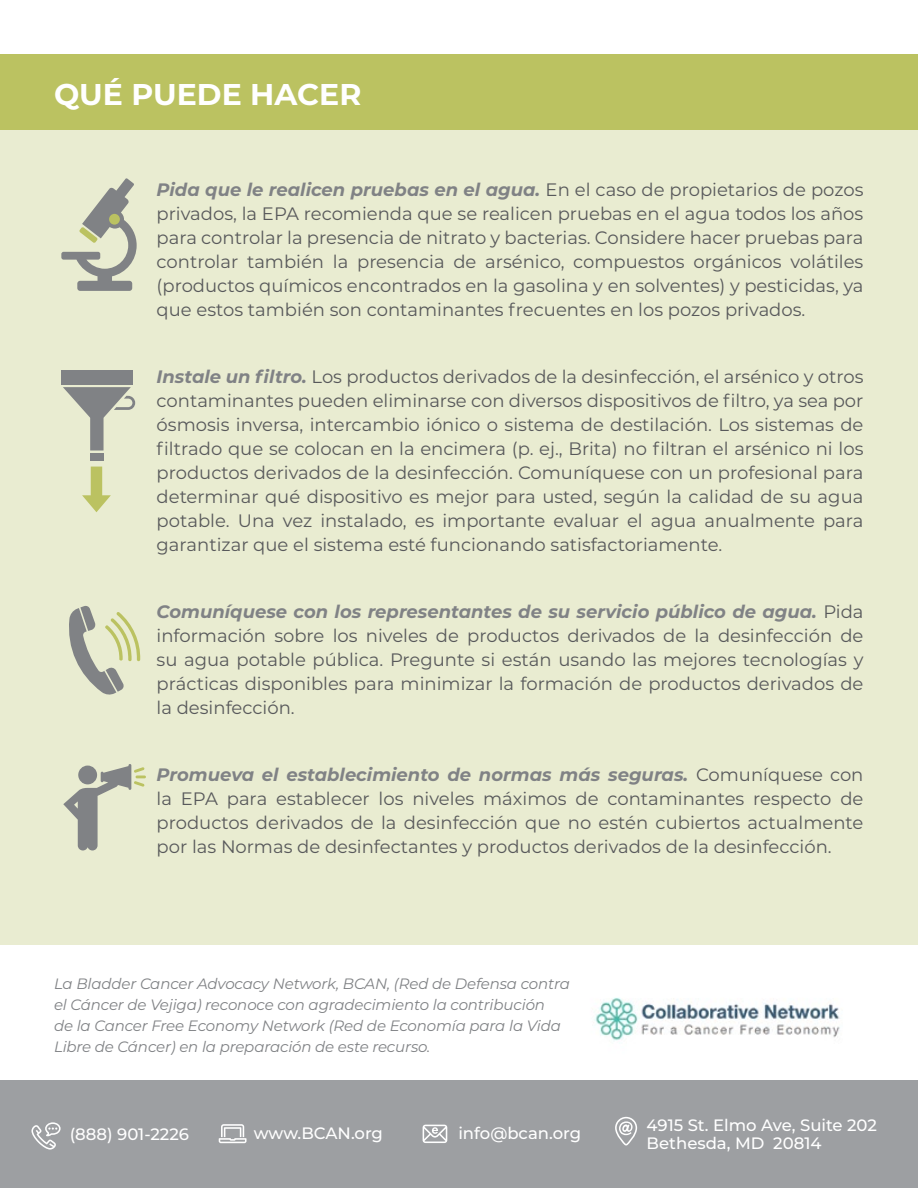
<style>
.page{position:relative;width:918px;height:1188px;background:#fff}
.page>*{position:absolute;margin:0;border:0;box-sizing:border-box;transform-origin:0 0}
.t1{font:700 30px "Montserrat";color:#fff}
.t2{font:18px/24px "Montserrat";color:#58595b;text-align:justify}
.t3{font:500 16.5px/18px "Montserrat";color:#fff}
.t4{font:italic 15px/21px "Montserrat";letter-spacing:-.01em;color:#808285}
.s1{font-weight:700;font-style:italic;color:#808285}
</style>
<div class="page">
<div style="left:0;top:68px;width:918px;height:877px;background:#e9ecd1"></div>
<div style="left:0;top:54px;width:918px;height:76px;background:#bbc261"></div>
<div style="left:0;top:1080px;width:918px;height:108px;background:#9d9fa2"></div>
<img style="left:594px;top:997px;width:246px;height:44px">
<svg style="left:61px;top:178px;width:76px;height:113px"></svg>
<svg style="left:82px;top:467px;width:29px;height:45px"></svg>
<div style="left:61px;top:370px;width:71px;height:15px;background:#808285"></div>
<svg style="left:63px;top:387px;width:72px;height:64px"></svg>
<div style="left:90px;top:453px;width:14px;height:7px;background:#808285"></div>
<svg style="left:69px;top:606px;width:72px;height:89px"></svg>
<svg style="left:63px;top:764px;width:83px;height:87px"></svg>
<div style="left:109px;top:214px;width:11px;height:11px;background:#bbc261;border-radius:50%"></div>
<svg style="left:615px;top:1117px;width:22px;height:29px"></svg>
<svg style="left:219px;top:1124px;width:28px;height:19px"></svg>
<svg style="left:31px;top:1122px;width:30px;height:28px"></svg>
<svg style="left:423px;top:1125px;width:24px;height:18px"></svg>
<h1 class="t1" style="left:54px;top:73px;width:309px">QUÉ PUEDE HACER</h1>
<p class="t2" style="left:157px;top:177px;width:708px"><span class="s1">Pida que le realicen pruebas en el agua.</span> En el caso de propietarios de pozos privados, la EPA recomienda que se realicen pruebas en el agua todos los años para controlar la presencia de nitrato y bacterias. Considere hacer pruebas para controlar también la presencia de arsénico, compuestos orgánicos volátiles (productos químicos encontrados en la gasolina y en solventes) y pesticidas, ya que estos también son contaminantes frecuentes en los pozos privados.</p>
<p class="t2" style="left:157px;top:364px;width:708px"><span class="s1">Instale un filtro.</span> Los productos derivados de la desinfección, el arsénico y otros contaminantes pueden eliminarse con diversos dispositivos de filtro, ya sea por ósmosis inversa, intercambio iónico o sistema de destilación. Los sistemas de filtrado que se colocan en la encimera (p. ej., Brita) no filtran el arsénico ni los productos derivados de la desinfección. Comuníquese con un profesional para determinar qué dispositivo es mejor para usted, según la calidad de su agua potable. Una vez instalado, es importante evaluar el agua anualmente para garantizar que el sistema esté funcionando satisfactoriamente.</p>
<p class="t2" style="left:157px;top:599px;width:708px"><span class="s1">Comuníquese con los representantes de su servicio público de agua.</span> Pida información sobre los niveles de productos derivados de la desinfección de su agua potable pública. Pregunte si están usando las mejores tecnologías y prácticas disponibles para minimizar la formación de productos derivados de la desinfección.</p>
<p class="t2" style="left:157px;top:762px;width:708px"><span class="s1">Promueva el establecimiento de normas más seguras.</span> Comuníquese con la EPA para establecer los niveles máximos de contaminantes respecto de productos derivados de la desinfección que no estén cubiertos actualmente por las Normas de desinfectantes y productos derivados de la desinfección.</p>
<p class="t4" style="left:54px;top:973px;width:517px">La Bladder Cancer Advocacy Network, BCAN, (Red de Defensa contra el Cáncer de Vejiga) reconoce con agradecimiento la contribución<br>de la Cancer Free Economy Network (Red de Economía para la Vida Libre de Cáncer) en la preparación de este recurso.</p>
<p class="t3" style="left:70px;top:1124px;width:121px">(888) 901-2226</p>
<p class="t3" style="left:254px;top:1124px;width:131px">www.BCAN.org</p>
<p class="t3" style="left:458px;top:1124px;width:124px">info@bcan.org</p>
<p class="t3" style="left:647px;top:1116px;width:232px">4915 St. Elmo Ave, Suite 202<br>Bethesda, MD 20814</p>
</div>
